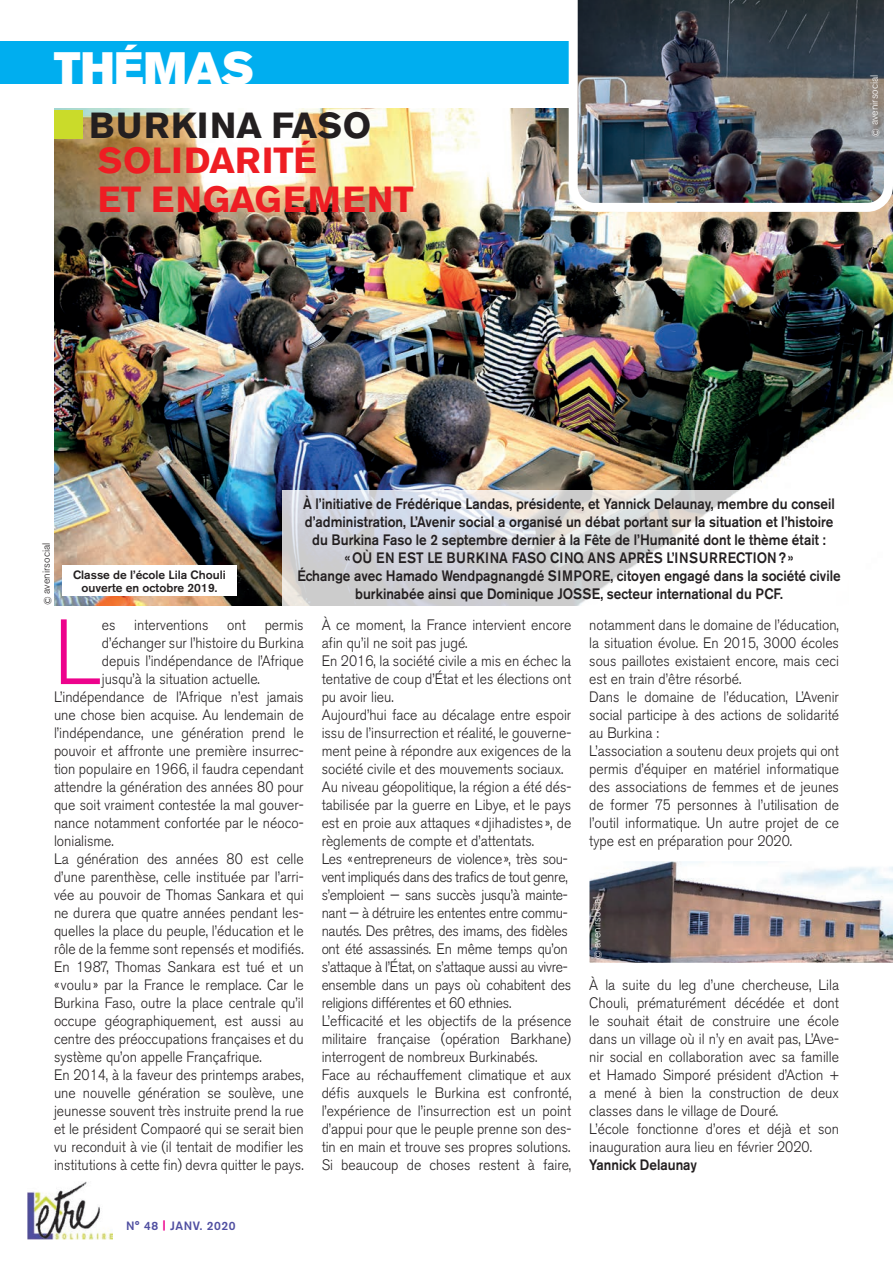
<style>
.page{position:relative;width:893px;height:1263px;background:#fff}
.page>*{position:absolute;margin:0;border:0;box-sizing:border-box;transform-origin:0 0}
.Ours_-_Etre_Bleu{font:300 91.5px "Akzidenz Grotesk BE";color:#ed028c;scale:.93 1}
.Thema_-_Rubricage{font:45px "Akzidenz Grotesk BE Super";color:#fff}
.Ours_-_Etre_Bleu-2{font:700 36px "Akzidenz Grotesk BE";letter-spacing:.03em;color:#ee1d23}
.Ours_-_Etre_Bleu-3{font:700 36px "Akzidenz Grotesk BE";letter-spacing:.02em;color:#231f20}
.Ours_-_Etre_Bleu-4{font:700 36px "Akzidenz Grotesk BE";color:#ee1d23}
.Ours_-_Etre_Bleu-5{font:300 15px/18px "Akzidenz Grotesk BE";color:#231f20;text-align:justify;scale:.93 1}
.Ours_-_Etre_Bleu-6{font:500 15px/18px "Akzidenz Grotesk BE";color:#231f20;text-align:center;scale:.9 1}
.Ours_-_Etre_Bleu-7{font:300 15px/18px "Akzidenz Grotesk BE";letter-spacing:-.02em;color:#231f20;scale:.93 1}
.Ours_-_Etre_Bleu-8{font:500 12px/13.5px "Akzidenz Grotesk BE";color:#231f20;text-align:center}
.Bas_de_page{font:500 12px "Akzidenz Grotesk BE";letter-spacing:.05em;color:#504fa1}
.Ours_-_Etre_Bleu-9{font:300 10.5px "Akzidenz Grotesk BE";color:#fff}
.Ours_-_Etre_Bleu-10{font:300 10.5px "Akzidenz Grotesk BE";color:#231f20}
.s1{font-weight:700;font-size:10.2px;color:#ed028c}
</style>
<div class="page">
<img style="left:54px;top:108px;width:839px;height:497px">
<div style="left:0;top:41px;width:839px;height:43px;background:#00aeef"></div>
<img style="left:27px;top:1181px;width:85px;height:58px">
<div style="left:54px;top:111px;width:29px;height:28px;background:#cadb2a"></div>
<img style="left:569px;top:0;width:324px;height:212px">
<svg style="left:283px;top:490px;width:566px;height:116px"></svg>
<img style="left:589px;top:861px;width:304px;height:102px">
<div style="left:850px;top:577px;width:43px;height:59px;background:#fff"></div>
<div style="left:62px;top:565px;width:174px;height:31px;background:#fff"></div>
<p class="Thema_-_Rubricage" style="left:54px;top:42px;width:201px">THÉMAS</p>
<p class="Ours_-_Etre_Bleu-3" style="left:89px;top:104px;width:284px">BURKINA FASO</p>
<p class="Ours_-_Etre_Bleu-4" style="left:98px;top:139px;width:221px">SOLIDARITÉ</p>
<p class="Ours_-_Etre_Bleu-2" style="left:98px;top:178px;width:317px">ET ENGAGEMENT</p>
<p class="Ours_-_Etre_Bleu-9" style="left:868px;top:137px;width:64px;rotate:-90deg">© avenirsocial</p>
<p class="Ours_-_Etre_Bleu-10" style="left:40px;top:605px;width:64px;rotate:-90deg">© avenirsocial</p>
<p class="Ours_-_Etre_Bleu-8" style="left:73px;top:568px;width:154px">Classe de l’école Lila Chouli ouverte en octobre 2019.</p>
<p class="Ours_-_Etre_Bleu-6" style="left:303px;top:495px;width:592px">À l’initiative de Frédérique Landas, présidente, et Yannick Delaunay, membre du conseil d’administration, L’Avenir social a organisé un débat portant sur la situation et l’histoire du Burkina Faso le 2 septembre dernier à la Fête de l’Humanité dont le thème était :</p>
<p class="Ours_-_Etre_Bleu-6" style="left:345px;top:549px;width:500px">«OÙ EN EST LE BURKINA FASO CINQ ANS APRÈS L’INSURRECTION?»</p>
<p class="Ours_-_Etre_Bleu-6" style="left:297px;top:567px;width:605px">Échange avec Hamado Wendpagnangdé SIMPORE, citoyen engagé dans la société civile burkinabée ainsi que Dominique JOSSE, secteur international du PCF.</p>
<p class="Ours_-_Etre_Bleu" style="left:54px;top:601px;width:53px">L</p>
<p class="Ours_-_Etre_Bleu-5" style="left:102px;top:616px;width:16px">es</p>
<p class="Ours_-_Etre_Bleu-5" style="left:134px;top:616px;width:81px">interventions</p>
<p class="Ours_-_Etre_Bleu-5" style="left:227px;top:616px;width:22px">ont</p>
<p class="Ours_-_Etre_Bleu-5" style="left:102px;top:616px;width:219px;text-indent:163px">permis d’échanger sur l’histoire du Burkina depuis l’indépendance de l’Afrique jusqu’à la situation actuelle.</p>
<p class="Ours_-_Etre_Bleu-5" style="left:54px;top:688px;width:270px">L’indépendance de l’Afrique n’est jamais une chose bien acquise. Au lendemain de l’indépendance, une génération prend le pouvoir et affronte une première insurrec&shy;tion populaire en 1966, il faudra cependant attendre la génération des années 80 pour que soit vraiment contestée la mal gouver&shy;nance notamment confortée par le néoco&shy;lonialisme.</p>
<p class="Ours_-_Etre_Bleu-5" style="left:54px;top:850px;width:270px">La génération des années 80 est celle d’une parenthèse, celle instituée par l’arri&shy;vée au pouvoir de Thomas Sankara et qui ne durera que quatre années pendant les&shy;quelles la place du peuple, l’éducation et le rôle de la femme sont repensés et modifiés.</p>
<p class="Ours_-_Etre_Bleu-5" style="left:54px;top:958px;width:270px">En 1987, Thomas Sankara est tué et un « voulu» par la France le remplace. Car le Burkina Faso, outre la place centrale qu’il occupe géographiquement, est aussi au centre des préoccupations françaises et du système qu’on appelle Françafrique.</p>
<p class="Ours_-_Etre_Bleu-5" style="left:54px;top:1066px;width:270px">En 2014, à la faveur des printemps arabes, une nouvelle génération se soulève, une jeunesse souvent très instruite prend la rue et le président Compaoré qui se serait bien vu reconduit à vie (il tentait de modifier les institutions à cette fin) devra quitter le pays.</p>
<p class="Ours_-_Etre_Bleu-5" style="left:322px;top:616px;width:270px">À ce moment, la France intervient encore afin qu’il ne soit pas jugé.</p>
<p class="Ours_-_Etre_Bleu-5" style="left:322px;top:652px;width:270px">En 2016, la société civile a mis en échec la tentative de coup d’État et les élections ont pu avoir lieu.</p>
<p class="Ours_-_Etre_Bleu-5" style="left:322px;top:706px;width:270px">Aujourd’hui face au décalage entre espoir issu de l’insurrection et réalité, le gouverne&shy;ment peine à répondre aux exigences de la société civile et des mouvements sociaux.</p>
<p class="Ours_-_Etre_Bleu-5" style="left:322px;top:778px;width:270px">Au niveau géopolitique, la région a été dés&shy;tabilisée par la guerre en Libye, et le pays est en proie aux attaques «djihadistes », de règlements de compte et d’attentats.</p>
<p class="Ours_-_Etre_Bleu-7" style="left:322px;top:850px;width:270px">Les «entrepreneurs de violence», très sou&shy;vent impliqués dans des trafics de tout genre, s’emploient — sans succès jusqu’à mainte&shy;nant — à détruire les ententes entre commu&shy;nautés. Des prêtres, des imams, des fidèles ont été assassinés. En même temps qu’on s’attaque à l’État, on s’attaque aussi au vivre&shy;ensemble dans un pays où cohabitent des religions différentes et 60 ethnies.</p>
<p class="Ours_-_Etre_Bleu-5" style="left:322px;top:1012px;width:270px">L’efficacité et les objectifs de la présence militaire française (opération Barkhane) interrogent de nombreux Burkinabés.</p>
<p class="Ours_-_Etre_Bleu-5" style="left:322px;top:1066px;width:270px">Face au réchauffement climatique et aux défis auxquels le Burkina est confronté, l’expérience de l’insurrection est un point d’appui pour que le peuple prenne son des&shy;tin en main et trouve ses propres solutions.</p>
<p class="Ours_-_Etre_Bleu-5" style="left:322px;top:1156px;width:270px">Si beaucoup de choses restent à faire,</p>
<p class="Ours_-_Etre_Bleu-5" style="left:589px;top:616px;width:270px">notamment dans le domaine de l’éducation, la situation évolue. En 2015, 3000 écoles sous paillotes existaient encore, mais ceci est en train d’être résorbé.</p>
<p class="Ours_-_Etre_Bleu-5" style="left:589px;top:688px;width:270px">Dans le domaine de l’éducation, L’Avenir social participe à des actions de solidarité au Burkina :</p>
<p class="Ours_-_Etre_Bleu-5" style="left:589px;top:742px;width:270px">L’association a soutenu deux projets qui ont permis d’équiper en matériel informatique des associations de femmes et de jeunes de former 75 personnes à l’utilisation de l’outil informatique. Un autre projet de ce type est en préparation pour 2020.</p>
<p class="Ours_-_Etre_Bleu-9" style="left:591px;top:959px;width:64px;rotate:-90deg">© avenirsocial</p>
<p class="Ours_-_Etre_Bleu-5" style="left:589px;top:976px;width:270px">À la suite du leg d’une chercheuse, Lila Chouli, prématurément décédée et dont le souhait était de construire une école dans un village où il n’y en avait pas, L’Ave&shy;nir social en collaboration avec sa famille et Hamado Simporé président d’Action + a mené à bien la construction de deux classes dans le village de Douré.</p>
<p class="Ours_-_Etre_Bleu-5" style="left:589px;top:1120px;width:270px">L’école fonctionne d’ores et déjà et son inauguration aura lieu en février 2020.</p>
<p class="Ours_-_Etre_Bleu-6" style="left:589px;top:1156px;width:121px">Yannick Delaunay</p>
<p class="Bas_de_page" style="left:126px;top:1218px;width:111px">N° 48 <span class="s1">|</span> JANV. 2020</p>
</div>
